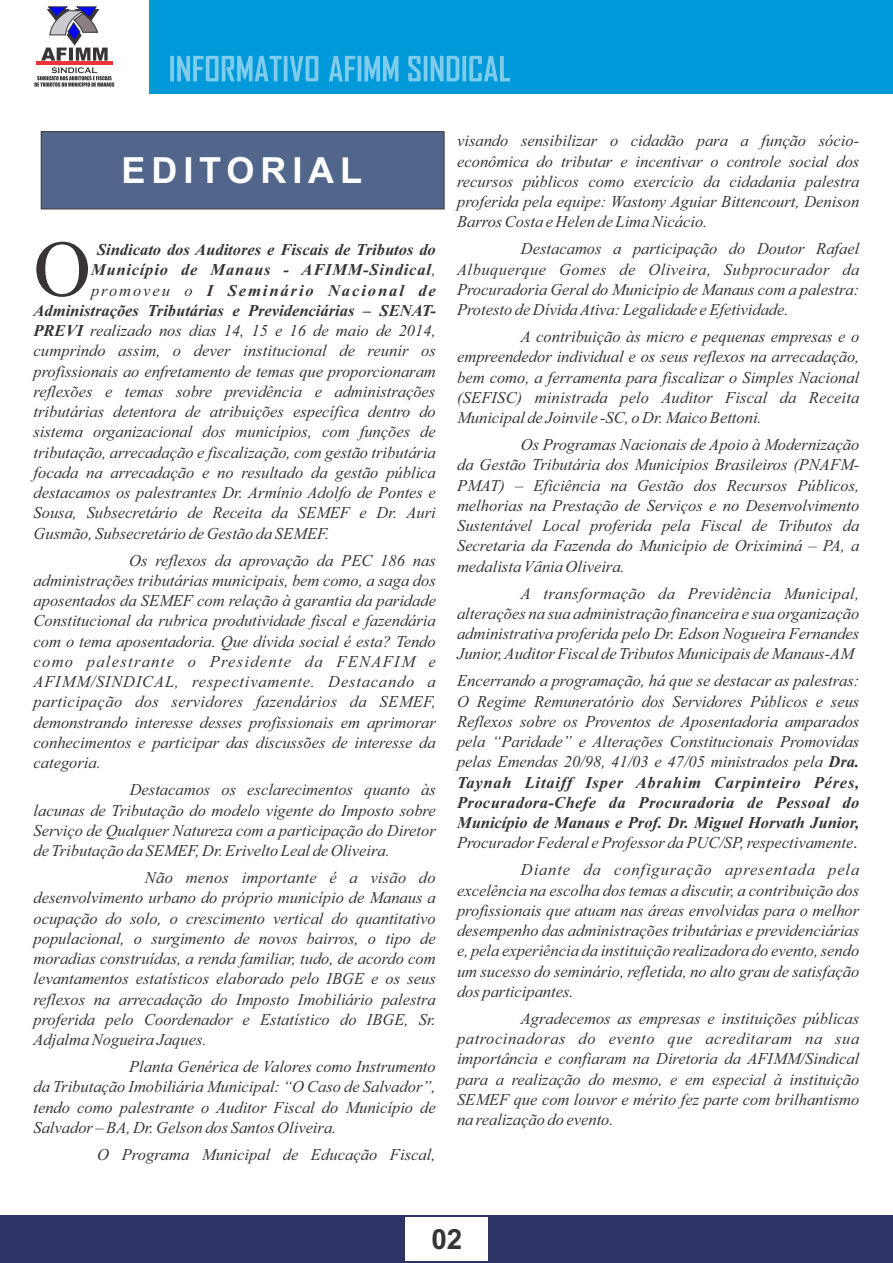
<style>
.page{position:relative;width:893px;height:1263px;background:#fff}
.page>*{position:absolute;margin:0;border:0;box-sizing:border-box;transform-origin:0 0}
.t1{font:79.65px "Times New Roman";color:#383336}
.t2{font:700 36px "Arial";letter-spacing:.165em;color:#fff}
.t3{font:700 27.9px "Arial";color:#383336}
.t4{font:italic 16.5px/20.2px "Times New Roman";color:#383336;text-align:justify}
.t5{font:italic 700 16.5px "Times New Roman";color:#383336}
.t6{font:italic 700 16.5px "Times New Roman";letter-spacing:.045em;color:#383336}
.t7{font:italic 700 16.5px "Times New Roman";letter-spacing:.12em;color:#383336}
.s1{font-weight:400}
.s2{font-weight:700}
.s3{font-family:"Arial"}
</style>
<div class="page">
<div style="left:0;top:0;width:893px;height:94px;background:#0099d9"></div>
<div style="left:0;top:0;width:149px;height:94px;background:#fff"></div>
<svg style="left:34px;top:67px;width:80px;height:20px"></svg>
<hr style="left:36px;top:61px;width:76px;height:4px;background:#ed3338">
<svg style="left:41px;top:6px;width:67px;height:55px"></svg>
<svg style="left:170px;top:56px;width:340px;height:25px"></svg>
<div style="left:0;top:1230px;width:893px;height:33px;background:#2e3366"></div>
<div style="left:0;top:1215px;width:893px;height:15px;background:#2e3366"></div>
<div style="left:406px;top:1217px;width:82px;height:44px;background:#fff"></div>
<div style="left:40px;top:131px;width:405px;height:79px;background:#52668c"></div>
<h2 class="t2" style="left:121px;top:157px;width:242px">EDITORIAL</h2>
<h1 class="t1" style="left:34px;top:240px;width:59px">O</h1>
<p class="t5" style="left:97px;top:244px;width:340px">Sindicato dos Auditores e Fiscais de Tributos do</p>
<p class="t6" style="left:91px;top:264px;width:346px">Município de Manaus - AFIMM-Sindical<span class="s1">,</span></p>
<p class="t7" style="left:91px;top:284px;width:346px"><span class="s1">promoveu o</span> I Seminário Nacional de</p>
<p class="t5" style="left:34px;top:305px;width:404px">Administrações Tributárias e Previdenciárias – SENAT-</p>
<p class="t4" style="left:34px;top:322px;width:404px"><span class="s2">PREVI</span> realizado nos dias 14, 15 e 16 de maio de 2014,</p>
<p class="t4" style="left:34px;top:342px;width:404px">cumprindo assim, o dever institucional de reunir os</p>
<p class="t4" style="left:34px;top:363px;width:404px">profissionais ao enfretamento de temas que proporcionaram</p>
<p class="t4" style="left:34px;top:383px;width:403px">reflexões e temas sobre previdência e administrações</p>
<p class="t4" style="left:34px;top:403px;width:404px">tributárias detentora de atribuições específica dentro do</p>
<p class="t4" style="left:34px;top:423px;width:404px">sistema organizacional dos municípios, com funções de</p>
<p class="t4" style="left:34px;top:444px;width:404px">tributação, arrecadação e fiscalização, com gestão tributária</p>
<p class="t4" style="left:34px;top:464px;width:404px">focada na arrecadação e no resultado da gestão pública</p>
<p class="t4" style="left:34px;top:484px;width:404px">destacamos os palestrantes Dr. Armínio Adolfo de Pontes e</p>
<p class="t4" style="left:34px;top:504px;width:404px">Sousa, Subsecretário de Receita da SEMEF e Dr. Auri</p>
<p class="t4" style="left:34px;top:525px;width:297px">Gusmão, Subsecretário de Gestão da SEMEF.</p>
<p class="t4" style="left:34px;top:552px;width:404px;text-indent:96px">Os reflexos da aprovação da PEC 186 nas administrações tributárias municipais, bem como, a saga dos aposentados da SEMEF com relação à garantia da paridade Constitucional da rubrica produtividade fiscal e fazendária com o tema aposentadoria. Que dívida social é esta? Tendo como palestrante o Presidente da FENAFIM e AFIMM/SINDICAL, respectivamente. Destacando a participação dos servidores fazendários da SEMEF, demonstrando interesse desses profissionais em aprimorar conhecimentos e participar das discussões de interesse da categoria.</p>
<p class="t4" style="left:34px;top:781px;width:404px;text-indent:96px">Destacamos os esclarecimentos quanto às lacunas de Tributação do modelo vigente do Imposto sobre Serviço de Qualquer Natureza com a participação do Diretor de Tributação da SEMEF, Dr. Erivelto Leal de Oliveira.</p>
<p class="t4" style="left:33px;top:869px;width:404px;text-indent:111px">Não menos importante é a visão do desenvolvimento urbano do próprio município de Manaus a ocupação do solo, o crescimento vertical do quantitativo populacional, o surgimento de novos bairros, o tipo de moradias construídas, a renda familiar, tudo, de acordo com levantamentos estatísticos elaborado pelo IBGE e os seus reflexos na arrecadação do Imposto Imobiliário palestra proferida pelo Coordenador e Estatístico do IBGE, Sr.<br>Adjalma Nogueira Jaques.</p>
<p class="t4" style="left:33px;top:1058px;width:404px;text-indent:96px">Planta Genérica de Valores como Instrumento da Tributação Imobiliária Municipal: “O Caso de Salvador”, tendo como palestrante o Auditor Fiscal do Município de Salvador – BA, Dr. Gelson dos Santos Oliveira.</p>
<p class="t4" style="left:97px;top:1146px;width:340px">O Programa Municipal de Educação Fiscal,</p>
<p class="t4" style="left:457px;top:132px;width:404px">visando sensibilizar o cidadão para a função sócio&shy;econômica do tributar e incentivar o controle social dos recursos públicos como exercício da cidadania palestra proferida pela equipe: Wastony Aguiar Bittencourt, Denison Barros Costa e Helen de Lima Nicácio.</p>
<p class="t4" style="left:457px;top:240px;width:404px;text-indent:64px">Destacamos a participação do Doutor Rafael Albuquerque Gomes de Oliveira, Subprocurador da Procuradoria Geral do Município de Manaus com a palestra:<br>Protesto de Dívida Ativa: Legalidade e Efetividade.</p>
<p class="t4" style="left:457px;top:328px;width:404px;text-indent:64px">A contribuição às micro e pequenas empresas e o empreendedor individual e os seus reflexos na arrecadação, bem como, a ferramenta para fiscalizar o Simples Nacional (SEFISC) ministrada pelo Auditor Fiscal da Receita Municipal de Joinvile -SC, o Dr. Maico Bettoni.</p>
<p class="t4" style="left:457px;top:436px;width:404px;text-indent:64px">Os Programas Nacionais de Apoio à Modernização da Gestão Tributária dos Municípios Brasileiros (PNAFM-PMAT) – Eficiência na Gestão dos Recursos Públicos, melhorias na Prestação de Serviços e no Desenvolvimento Sustentável Local proferida pela Fiscal de Tributos da Secretaria da Fazenda do Município de Oriximiná – PA, a medalista Vânia Oliveira.</p>
<p class="t4" style="left:457px;top:584px;width:404px;text-indent:64px">A transformação da Previdência Municipal, alterações na sua administração financeira e sua organização administrativa proferida pelo Dr. Edson Nogueira Fernandes Junior, Auditor Fiscal de Tributos Municipais de Manaus-AM</p>
<p class="t4" style="left:457px;top:672px;width:404px">Encerrando a programação, há que se destacar as palestras:<br>O Regime Remuneratório dos Servidores Públicos e seus Reflexos sobre os Proventos de Aposentadoria amparados pela “Paridade” e Alterações Constitucionais Promovidas pelas Emendas 20/98, 41/03 e 47/05 ministrados pela <span class="s2">Dra.<br>Taynah Litaiff Isper Abrahim Carpinteiro Péres, Procuradora-Chefe da Procuradoria de Pessoal do Município de Manaus e Prof. Dr. Miguel Horvath Junior, </span>Procurador Federal e Professor da PUC/SP, respectivamente<span class="s3">.</span></p>
<p class="t4" style="left:457px;top:861px;width:404px;text-indent:64px">Diante da configuração apresentada pela excelência na escolha dos temas a discutir, a contribuição dos profissionais que atuam nas áreas envolvidas para o melhor desempenho das administrações tributárias e previdenciárias e, pela experiência da instituição realizadora do evento, sendo um sucesso do seminário, refletida, no alto grau de satisfação dos participantes.</p>
<p class="t4" style="left:457px;top:1010px;width:404px;text-indent:64px">Agradecemos as empresas e instituições públicas patrocinadoras do evento que acreditaram na sua importância e confiaram na Diretoria da AFIMM/Sindical para a realização do mesmo, e em especial à instituição SEMEF que com louvor e mérito fez parte com brilhantismo na realização do evento.</p>
<h3 class="t3" style="left:431px;top:1229px;width:33px">02</h3>
</div>
